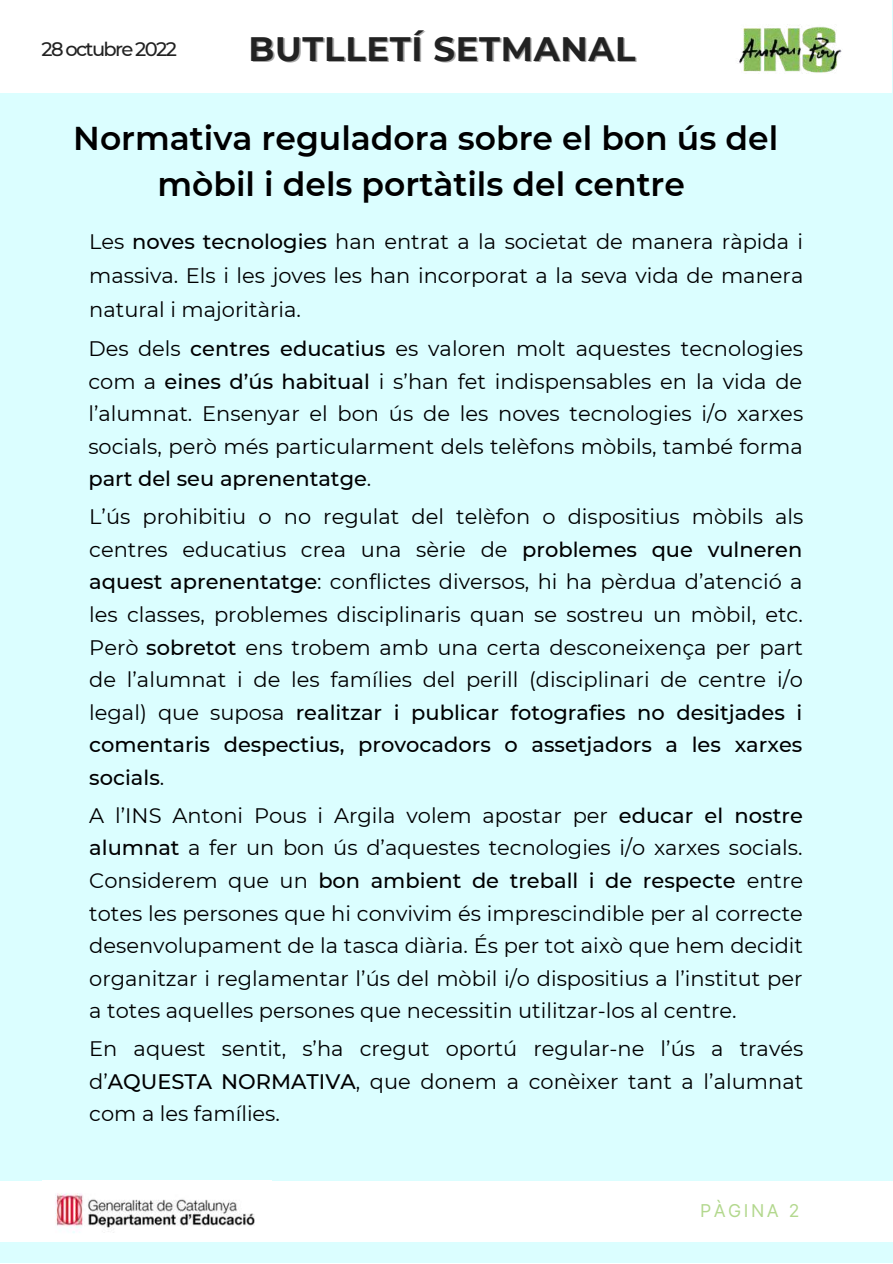
<style>
.page{position:relative;width:893px;height:1264px;background:#fff}
.page>*{position:absolute;margin:0;border:0;box-sizing:border-box;transform-origin:0 0}
.t1{font:700 33.9px "Montserrat";letter-spacing:.02em;color:#222}
.t2{font:600 33px/46px "Montserrat";color:#000;text-align:center}
.t3{font:21px/32.5px "Montserrat";color:#000;text-align:justify}
.t4{font:500 19.5px "Montserrat";letter-spacing:-.085em;color:#222}
.t5{font:17.7px "Inter";letter-spacing:.14em;color:#b3d88e}
.s1{font-weight:500}
</style>
<div class="page">
<div style="left:0;top:0;width:892px;height:1262px;background:#dbfeff"></div>
<div style="left:0;top:1180px;width:892px;height:61px;background:#fff"></div>
<img style="left:55px;top:1193px;width:200px;height:40px">
<div style="left:0;top:0;width:892px;height:92px;background:#fff"></div>
<img style="left:739px;top:24px;width:103px;height:49px">
<p class="t4" style="left:42px;top:37px;width:137px">28 octubre 2022</p>
<h1 class="t1" style="left:248px;top:28px;width:388px">BUTLLETÍ SETMANAL</h1>
<h2 class="t2" style="left:73px;top:115px;width:706px">Normativa reguladora sobre el bon ús del mòbil i dels portàtils del centre</h2>
<p class="t3" style="left:89px;top:225px;width:715px;line-height:33.8px">Les <span class="s1">noves tecnologies</span> han entrat a la societat de manera ràpida i massiva. Els i les joves les han incorporat a la seva vida de manera natural i majoritària.</p>
<p class="t3" style="left:88px;top:332px;width:716px">Des dels <span class="s1">centres educatius</span> es valoren molt aquestes tecnologies com a <span class="s1">eines d’ús habitual</span> i s’han fet indispensables en la vida de l’alumnat. Ensenyar el bon ús de les noves tecnologies i/o xarxes socials, però més particularment dels telèfons mòbils, també forma <span class="s1">part del seu aprenentatge</span>.</p>
<p class="t3" style="left:89px;top:500px;width:715px">L’ús prohibitiu o no regulat del telèfon o dispositius mòbils als centres educatius crea una sèrie de <span class="s1">problemes que vulneren aquest aprenentatge</span>: conflictes diversos, hi ha pèrdua d’atenció a les classes, problemes disciplinaris quan se sostreu un mòbil, etc.<br>Però <span class="s1">sobretot</span> ens trobem amb una certa desconeixença per part de l’alumnat i de les famílies del perill (disciplinari de centre i/o legal) que suposa <span class="s1">realitzar i publicar fotografies no desitjades i comentaris despectius, provocadors o assetjadors a les xarxes socials</span>.</p>
<p class="t3" style="left:89px;top:799px;width:715px">A l’INS Antoni Pous i Argila volem apostar per <span class="s1">educar el nostre alumnat</span> a fer un bon ús d’aquestes tecnologies i/o xarxes socials.<br>Considerem que un <span class="s1">bon ambient de treball i de respecte</span> entre totes les persones que hi convivim és imprescindible per al correcte desenvolupament de la tasca diària. És per tot això que hem decidit organitzar i reglamentar l’ús del mòbil i/o dispositius a l’institut per a totes aquelles persones que necessitin utilitzar-los al centre.</p>
<p class="t3" style="left:89px;top:1032px;width:715px">En aquest sentit, s’ha cregut oportú regular-ne l’ús a través d’<span class="s1">AQUESTA NORMATIVA</span>, que donem a conèixer tant a l’alumnat com a les famílies.</p>
<p class="t5" style="left:700px;top:1200px;width:101px">PÀGINA 2</p>
</div>
